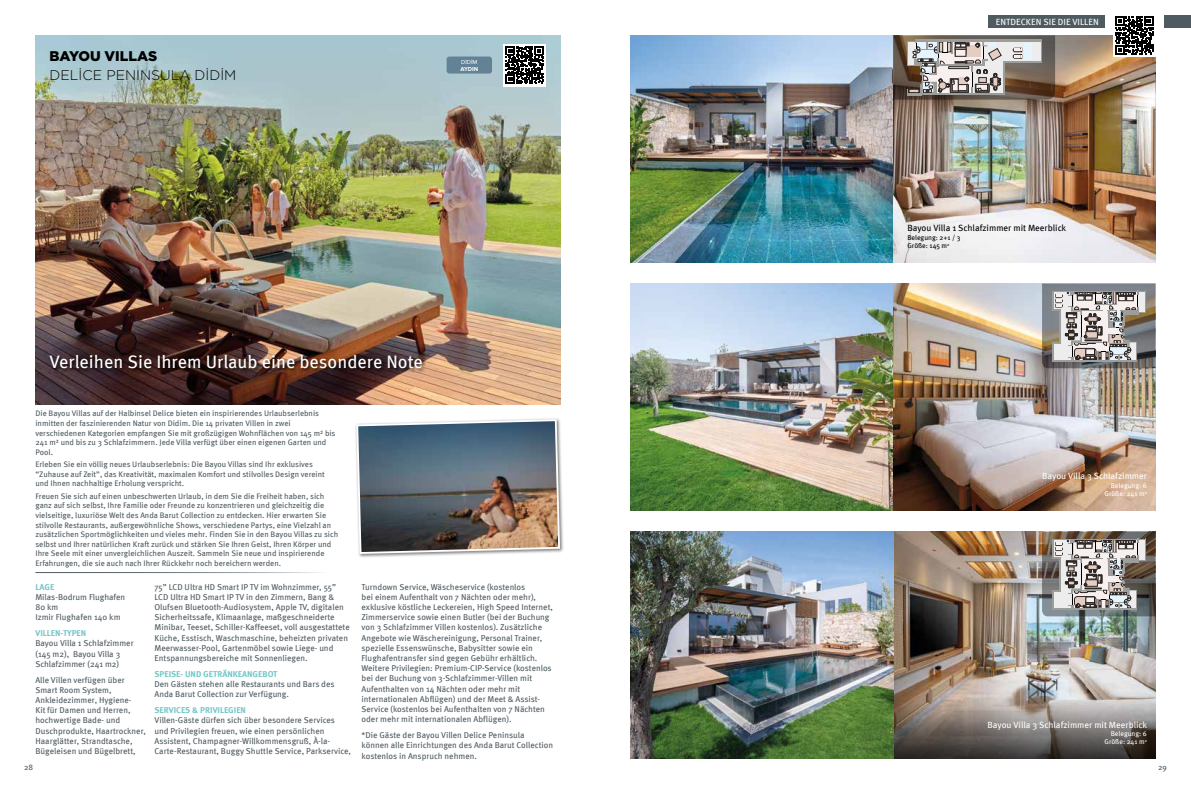
<style>
.page{position:relative;width:1191px;height:794px;background:#fff}
.page>*{position:absolute;margin:0;border:0;box-sizing:border-box;transform-origin:0 0}
.t1{font:18px "Meta Pro";color:#fff}
.t2{font:300 14px "Gotham";color:#000}
.t3{font:900 14px "Gotham";color:#000}
.t4{font:9px "Meta Pro";color:#fff}
.t5{font:9px "Meta Pro";color:#000}
.t6{font:8.5px/10.2px "Meta Pro";color:#4e5b61}
.t7{font:700 8.5px "Meta Pro";color:#75c6c7}
.t8{font:8px/9.6px "Meta Pro";color:#4e5b61}
.t9{font:7px/8.4px "Meta Pro";letter-spacing:-.005em;color:#fff;text-align:right}
.t10{font:7px/8.4px "Meta Pro";color:#000}
.t11{font:6px "Proxima Nova";color:#fff}
.t12{font:700 6px "Proxima Nova";color:#fff}
</style>
<div class="page">
<img style="left:35px;top:35px;width:525px;height:369px">
<svg style="left:503px;top:44px;width:43px;height:42px"></svg>
<svg style="left:506px;top:46px;width:37px;height:38px"></svg>
<div style="left:446px;top:57px;width:46px;height:17px;background:#638196;border-radius:3px"></div>
<img style="left:631px;top:531px;width:524px;height:227px">
<svg style="left:893px;top:702px;width:262px;height:56px"></svg>
<img style="left:631px;top:35px;width:524px;height:227px">
<img style="left:631px;top:283px;width:524px;height:227px">
<div style="left:354px;top:417px;width:210px;height:141px;background:#000;opacity:.5"></div>
<img style="left:355px;top:418px;width:206px;height:137px">
<div style="left:49px;top:353px;width:378px;height:19px;background:#000;opacity:.75"></div>
<div style="left:1164px;top:16px;width:27px;height:12px;background:#4e5b61"></div>
<svg style="left:1113px;top:16px;width:42px;height:41px"></svg>
<svg style="left:1115px;top:17px;width:38px;height:37px"></svg>
<div style="left:988px;top:16px;width:116px;height:12px;background:#4e5b61"></div>
<svg style="left:1042px;top:283px;width:113px;height:85px"></svg>
<svg style="left:1042px;top:531px;width:113px;height:85px"></svg>
<svg style="left:893px;top:35px;width:162px;height:65px"></svg>
<h2 class="t3" style="left:50px;top:46px;width:109px">BAYOU VILLAS</h2>
<h2 class="t2" style="left:50px;top:67px;width:188px">DELİCE PENINSULA DİDİM</h2>
<p class="t11" style="left:461px;top:58px;width:18px">DİDİM</p>
<p class="t12" style="left:460px;top:66px;width:19px">AYDIN</p>
<h1 class="t1" style="left:50px;top:350px;width:375px">Verleihen Sie Ihrem Urlaub eine besondere Note</h1>
<p class="t8" style="left:35px;top:409px;width:301px">Die Bayou Villas auf der Halbinsel Delice bieten ein inspirierendes Urlaubserlebnis inmitten der faszinierenden Natur von Didim. Die 14 privaten Villen in zwei verschiedenen Kategorien empfangen Sie mit großzügigen Wohnflächen von 145 m² bis 241 m² und bis zu 3 Schlafzimmern. Jede Villa verfügt über einen eigenen Garten und Pool.</p>
<p class="t8" style="left:35px;top:459px;width:291px">Erleben Sie ein völlig neues Urlaubserlebnis: Die Bayou Villas sind Ihr exklusives “Zuhause auf Zeit”, das Kreativität, maximalen Komfort und stilvolles Design vereint und Ihnen nachhaltige Erholung verspricht.</p>
<p class="t8" style="left:35px;top:491px;width:304px">Freuen Sie sich auf einen unbeschwerten Urlaub, in dem Sie die Freiheit haben, sich ganz auf sich selbst, Ihre Familie oder Freunde zu konzentrieren und gleichzeitig die vielseitige, luxuriöse Welt des Anda Barut Collection zu entdecken. Hier erwarten Sie stilvolle Restaurants, außergewöhnliche Shows, verschiedene Partys, eine Vielzahl an zusätzlichen Sportmöglichkeiten und vieles mehr. Finden Sie in den Bayou Villas zu sich selbst und Ihrer natürlichen Kraft zurück und stärken Sie Ihren Geist, Ihren Körper und Ihre Seele mit einer unvergleichlichen Auszeit. Sammeln Sie neue und inspirierende Erfahrungen, die sie auch nach Ihrer Rückkehr noch bereichern werden.</p>
<p class="t7" style="left:35px;top:581px;width:20px">LAGE</p>
<p class="t6" style="left:35px;top:592px;width:91px">Milas-Bodrum Flughafen<br>80 km<br>Izmir Flughafen 140 km</p>
<p class="t7" style="left:35px;top:628px;width:52px">VILLEN-TYPEN</p>
<p class="t6" style="left:35px;top:638px;width:100px">Bayou Villa 1 Schlafzimmer (145 m2), Bayou Villa 3<br>Schlafzimmer (241 m2)</p>
<p class="t6" style="left:35px;top:674px;width:112px">Alle Villen verfügen über<br>Smart Room System,<br>Ankleidezimmer, Hygiene-<br>Kit für Damen und Herren, hochwertige Bade- und<br>Duschprodukte, Haartrockner,<br>Haarglätter, Strandtasche,<br>Bügeleisen und Bügelbrett,</p>
<p class="t6" style="left:154px;top:581px;width:197px">75” LCD Ultra HD Smart IP TV im Wohnzimmer, 55” LCD Ultra HD Smart IP TV in den Zimmern, Bang &amp; Olufsen Bluetooth-Audiosystem, Apple TV, digitalen Sicherheitssafe, Klimaanlage, maßgeschneiderte Minibar, Teeset, Schiller-Kaffeeset, voll ausgestattete Küche, Esstisch, Waschmaschine, beheizten privaten Meerwasser-Pool, Gartenmöbel sowie Liege- und Entspannungsbereiche mit Sonnenliegen.</p>
<p class="t7" style="left:154px;top:668px;width:124px">SPEISE- UND GETRÄNKEANGEBOT</p>
<p class="t6" style="left:154px;top:679px;width:181px">Den Gästen stehen alle Restaurants und Bars des<br>Anda Barut Collection zur Verfügung.</p>
<p class="t7" style="left:154px;top:705px;width:93px">SERVICES &amp; PRIVILEGIEN</p>
<p class="t6" style="left:154px;top:715px;width:198px">Villen-Gäste dürfen sich über besondere Services und Privilegien freuen, wie einen persönlichen Assistent, Champagner-Willkommensgruß, À-la-Carte-Restaurant, Buggy Shuttle Service, Parkservice,</p>
<p class="t6" style="left:361px;top:581px;width:193px">Turndown Service, Wäscheservice (kostenlos<br>bei einem Aufenthalt von 7 Nächten oder mehr), exklusive köstliche Leckereien, High Speed Internet, Zimmerservice sowie einen Butler (bei der Buchung von 3 Schlafzimmer Villen kostenlos). Zusätzliche Angebote wie Wäschereinigung, Personal Trainer, spezielle Essenswünsche, Babysitter sowie ein Flughafentransfer sind gegen Gebühr erhältlich.<br>Weitere Privilegien: Premium-CIP-Service (kostenlos bei der Buchung von 3-Schlafzimmer-Villen mit Aufenthalten von 14 Nächten oder mehr mit internationalen Abflügen) und der Meet &amp; Assist-Service (kostenlos bei Aufenthalten von 7 Nächten oder mehr mit internationalen Abflügen).</p>
<p class="t6" style="left:361px;top:730px;width:193px">*Die Gäste der Bayou Villen Delice Peninsula können alle Einrichtungen des Anda Barut Collection kostenlos in Anspruch nehmen.</p>
<p class="t4" style="left:996px;top:17px;width:104px">ENTDECKEN SIE DIE VILLEN</p>
<p class="t5" style="left:907px;top:223px;width:160px">Bayou Villa 1 Schlafzimmer mit Meerblick</p>
<p class="t10" style="left:907px;top:233px;width:55px">Belegung: 2+1 / 3<br>Größe: 145 m<sup>2</sup></p>
<p class="t4" style="left:1042px;top:471px;width:106px">Bayou Villa 3 Schlafzimmer</p>
<p class="t9" style="left:1104px;top:481px;width:44px">Belegung: 6<br>Größe: 241 m<sup>2</sup></p>
<p class="t4" style="left:987px;top:719px;width:161px">Bayou Villa 3 Schlafzimmer mit Meerblick</p>
<p class="t9" style="left:1104px;top:729px;width:44px">Belegung: 6<br>Größe: 241 m<sup>2</sup></p>
<p class="t8" style="left:24px;top:762px;width:11px">28</p>
<p class="t8" style="left:1158px;top:762px;width:10px">29</p>
</div>
